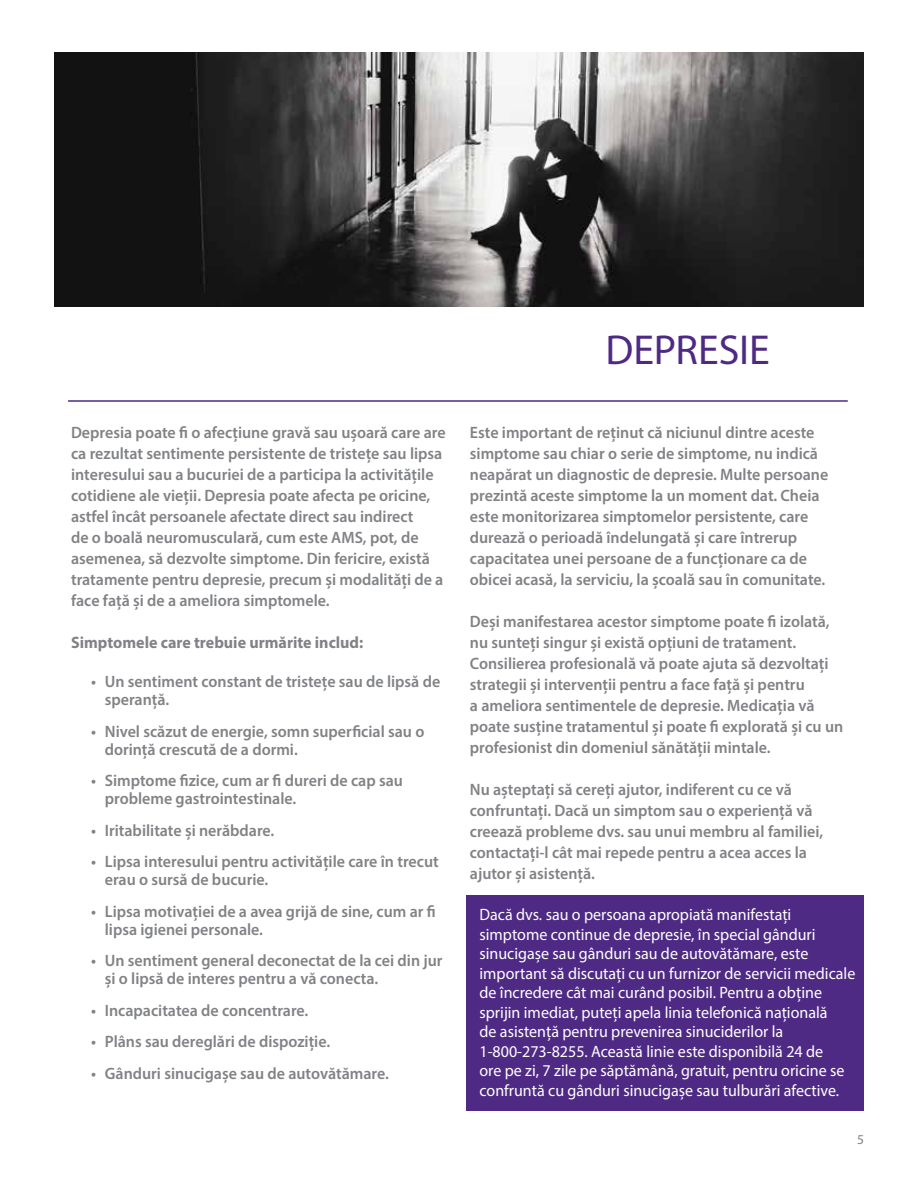
<style>
.page{position:relative;width:918px;height:1188px;background:#fff}
.page>*{position:absolute;margin:0;border:0;box-sizing:border-box;transform-origin:0 0}
.t1{font:42px "Myriad Pro";color:#4f2a84}
.t2{font:600 16.5px/21px "Myriad Pro";color:#808285}
.t3{font:16.5px/19.5px "Myriad Pro";color:#fff}
.t4{font:700 16.5px "Myriad Pro";color:#808285}
.t5{font:13.5px "Myriad Pro";color:#808285}
</style>
<div class="page">
<hr style="left:68px;top:400px;width:780px;height:2px;background:#4f2a84">
<img style="left:54px;top:53px;width:810px;height:253px">
<div style="left:467px;top:895px;width:397px;height:215px;background:#4f2a84"></div>
<p class="t2" style="left:71px;top:422px;width:376px">Depresia poate fi o afecțiune gravă sau ușoară care are ca rezultat sentimente persistente de tristețe sau lipsa interesului sau a bucuriei de a participa la activitățile cotidiene ale vieții. Depresia poate afecta pe oricine, astfel încât persoanele afectate direct sau indirect<br>de o boală neuromusculară, cum este AMS, pot, de asemenea, să dezvolte simptome. Din fericire, există tratamente pentru depresie, precum și modalități de a face față și de a ameliora simptomele.</p>
<p class="t4" style="left:71px;top:632px;width:294px">Simptomele care trebuie urmărite includ:</p>
<p class="t2" style="left:105px;top:672px;width:337px;line-height:18px;text-indent:-13px">• Un sentiment constant de tristețe sau de lipsă de speranță.</p>
<p class="t2" style="left:105px;top:722px;width:321px;line-height:18px;text-indent:-13px">• Nivel scăzut de energie, somn superficial sau o dorință crescută de a dormi.</p>
<p class="t2" style="left:105px;top:771px;width:300px;line-height:18px;text-indent:-13px">• Simptome fizice, cum ar fi dureri de cap sau probleme gastrointestinale.</p>
<p class="t2" style="left:91px;top:819px;width:185px">• Iritabilitate și nerăbdare.</p>
<p class="t2" style="left:105px;top:852px;width:335px;line-height:18px;text-indent:-13px">• Lipsa interesului pentru activitățile care în trecut erau o sursă de bucurie.</p>
<p class="t2" style="left:105px;top:902px;width:332px;line-height:18px;text-indent:-13px">• Lipsa motivației de a avea grijă de sine, cum ar fi lipsa igienei personale.</p>
<p class="t2" style="left:105px;top:951px;width:339px;line-height:18px;text-indent:-13px">• Un sentiment general deconectat de la cei din jur și o lipsă de interes pentru a vă conecta.</p>
<p class="t2" style="left:91px;top:999px;width:219px">• Incapacitatea de concentrare.</p>
<p class="t2" style="left:91px;top:1031px;width:240px">• Plâns sau dereglări de dispoziție.</p>
<p class="t2" style="left:91px;top:1062px;width:299px">• Gânduri sinucigașe sau de autovătămare.</p>
<h1 class="t1" style="left:606px;top:324px;width:166px">DEPRESIE</h1>
<p class="t2" style="left:470px;top:422px;width:360px">Este important de reținut că niciunul dintre aceste simptome sau chiar o serie de simptome, nu indică neapărat un diagnostic de depresie. Multe persoane prezintă aceste simptome la un moment dat. Cheia este monitorizarea simptomelor persistente, care durează o perioadă îndelungată și care întrerup capacitatea unei persoane de a funcționare ca de obicei acasă, la serviciu, la școală sau în comunitate.</p>
<p class="t2" style="left:470px;top:611px;width:375px">Deși manifestarea acestor simptome poate fi izolată, nu sunteți singur și există opțiuni de tratament.<br>Consilierea profesională vă poate ajuta să dezvoltați strategii și intervenții pentru a face față și pentru<br>a ameliora sentimentele de depresie. Medicația vă poate susține tratamentul și poate fi explorată și cu un profesionist din domeniul sănătății mintale.</p>
<p class="t2" style="left:470px;top:779px;width:355px">Nu așteptați să cereți ajutor, indiferent cu ce vă confruntați. Dacă un simptom sau o experiență vă creează probleme dvs. sau unui membru al familiei, contactați-l cât mai repede pentru a acea acces la ajutor și asistență.</p>
<p class="t3" style="left:480px;top:905px;width:377px">Dacă dvs. sau o persoana apropiată manifestați simptome continue de depresie, în special gânduri sinucigașe sau gânduri sau de autovătămare, este important să discutați cu un furnizor de servicii medicale de încredere cât mai curând posibil. Pentru a obține sprijin imediat, puteți apela linia telefonică națională<br>de asistență pentru prevenirea sinuciderilor la 1-800-273-8255. Această linie este disponibilă 24 de<br>ore pe zi, 7 zile pe săptămână, gratuit, pentru oricine se confruntă cu gânduri sinucigașe sau tulburări afective.</p>
<p class="t5" style="left:857px;top:1131px;width:8px">5</p>
</div>
